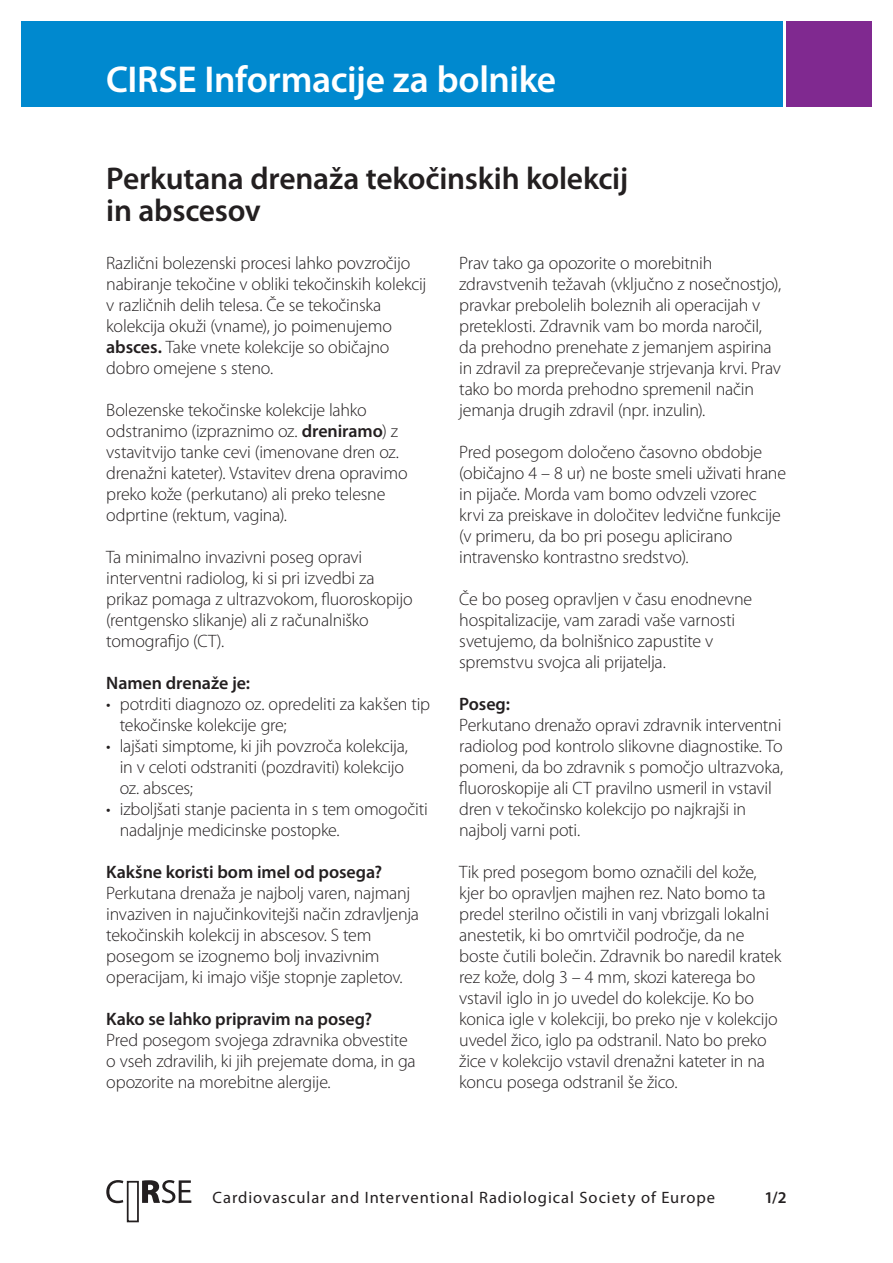
<style>
.page{position:relative;width:893px;height:1263px;background:#fff}
.page>*{position:absolute;margin:0;border:0;box-sizing:border-box;transform-origin:0 0}
.t1{font:600 37.5px "Myriad Pro";letter-spacing:-.01em;color:#fff}
.t2{font:600 31.5px/31.5px "Myriad Pro";letter-spacing:-.01em;color:#231f20}
.t3{font:300 18px/21px "Myriad Pro";letter-spacing:-.015em;color:#231f20}
.t4{font:600 18px "Myriad Pro";letter-spacing:-.005em;color:#231f20}
.t5{font:16.5px "Myriad Pro";letter-spacing:.055em;color:#231f20}
.t6{font:600 16.5px "Myriad Pro";color:#231f20}
.s1{font-weight:600}
</style>
<div class="page">
<div style="left:127px;top:1181px;width:12px;height:41px;background:#fff;border:2px solid #231f20"></div>
<svg style="left:106px;top:1180px;width:85px;height:23px"></svg>
<div style="left:21px;top:21px;width:761px;height:85px;background:#0089cf"></div>
<div style="left:787px;top:21px;width:85px;height:85px;background:#802990"></div>
<h1 class="t1" style="left:106px;top:59px;width:451px">CIRSE Informacije za bolnike</h1>
<h2 class="t2" style="left:106px;top:164px;width:523px">Perkutana drenaža tekočinskih kolekcij in abscesov</h2>
<p class="t3" style="left:106px;top:252px;width:322px">Različni bolezenski procesi lahko povzročijo nabiranje tekočine v obliki tekočinskih kolekcij v različnih delih telesa. Če se tekočinska kolekcija okuži (vname), jo poimenujemo <span class="s1">absces.</span> Take vnete kolekcije so običajno dobro omejene s steno.</p>
<p class="t3" style="left:106px;top:399px;width:303px">Bolezenske tekočinske kolekcije lahko odstranimo (izpraznimo oz. <span class="s1">dreniramo</span>) z vstavitvijo tanke cevi (imenovane dren oz. drenažni kateter). Vstavitev drena opravimo preko kože (perkutano) ali preko telesne odprtine (rektum, vagina).</p>
<p class="t3" style="left:106px;top:546px;width:308px">Ta minimalno invazivni poseg opravi interventni radiolog, ki si pri izvedbi za prikaz pomaga z ultrazvokom, fluoroskopijo (rentgensko slikanje) ali z računalniško tomografijo (CT).</p>
<p class="t4" style="left:106px;top:673px;width:145px">Namen drenaže je:</p>
<p class="t3" style="left:120px;top:693px;width:312px;text-indent:-13px">• potrditi diagnozo oz. opredeliti za kakšen tip tekočinske kolekcije gre;</p>
<p class="t3" style="left:120px;top:736px;width:290px;text-indent:-13px">• lajšati simptome, ki jih povzroča kolekcija, in v celoti odstraniti (pozdraviti) kolekcijo oz. absces;</p>
<p class="t3" style="left:120px;top:799px;width:310px;text-indent:-13px">• izboljšati stanje pacienta in s tem omogočiti nadaljnje medicinske postopke.</p>
<p class="t4" style="left:106px;top:862px;width:277px">Kakšne koristi bom imel od posega?</p>
<p class="t3" style="left:106px;top:883px;width:314px">Perkutana drenaža je najbolj varen, najmanj invaziven in najučinkovitejši način zdravljenja tekočinskih kolekcij in abscesov. S tem posegom se izognemo bolj invazivnim operacijam, ki imajo višje stopnje zapletov.</p>
<p class="t4" style="left:106px;top:1009px;width:267px">Kako se lahko pripravim na poseg?</p>
<p class="t3" style="left:106px;top:1030px;width:311px">Pred posegom svojega zdravnika obvestite o vseh zdravilih, ki jih prejemate doma, in ga opozorite na morebitne alergije.</p>
<p class="t3" style="left:459px;top:253px;width:323px">Prav tako ga opozorite o morebitnih zdravstvenih težavah (vključno z nosečnostjo), pravkar prebolelih boleznih ali operacijah v preteklosti. Zdravnik vam bo morda naročil, da prehodno prenehate z jemanjem aspirina in zdravil za preprečevanje strjevanja krvi. Prav tako bo morda prehodno spremenil način jemanja drugih zdravil (npr. inzulin).</p>
<p class="t3" style="left:459px;top:442px;width:328px">Pred posegom določeno časovno obdobje (običajno 4 – 8 ur) ne boste smeli uživati hrane in pijače. Morda vam bomo odvzeli vzorec krvi za preiskave in določitev ledvične funkcije (v primeru, da bo pri posegu aplicirano intravensko kontrastno sredstvo).</p>
<p class="t3" style="left:459px;top:589px;width:295px">Če bo poseg opravljen v času enodnevne hospitalizacije, vam zaradi vaše varnosti svetujemo, da bolnišnico zapustite v spremstvu svojca ali prijatelja.</p>
<p class="t4" style="left:459px;top:694px;width:52px">Poseg:</p>
<p class="t3" style="left:459px;top:715px;width:325px">Perkutano drenažo opravi zdravnik interventni radiolog pod kontrolo slikovne diagnostike. To pomeni, da bo zdravnik s pomočjo ultrazvoka, fluoroskopije ali CT pravilno usmeril in vstavil dren v tekočinsko kolekcijo po najkrajši in najbolj varni poti.</p>
<p class="t3" style="left:459px;top:862px;width:324px">Tik pred posegom bomo označili del kože, kjer bo opravljen majhen rez. Nato bomo ta predel sterilno očistili in vanj vbrizgali lokalni anestetik, ki bo omrtvičil področje, da ne boste čutili bolečin. Zdravnik bo naredil kratek rez kože, dolg 3 – 4 mm, skozi katerega bo vstavil iglo in jo uvedel do kolekcije. Ko bo konica igle v kolekciji, bo preko nje v kolekcijo uvedel žico, iglo pa odstranil. Nato bo preko žice v kolekcijo vstavil drenažni kateter in na koncu posega odstranil še žico.</p>
<p class="t5" style="left:213px;top:1188px;width:504px">Cardiovascular and Interventional Radiological Society of Europe</p>
<p class="t6" style="left:764px;top:1188px;width:24px">1/2</p>
</div>
